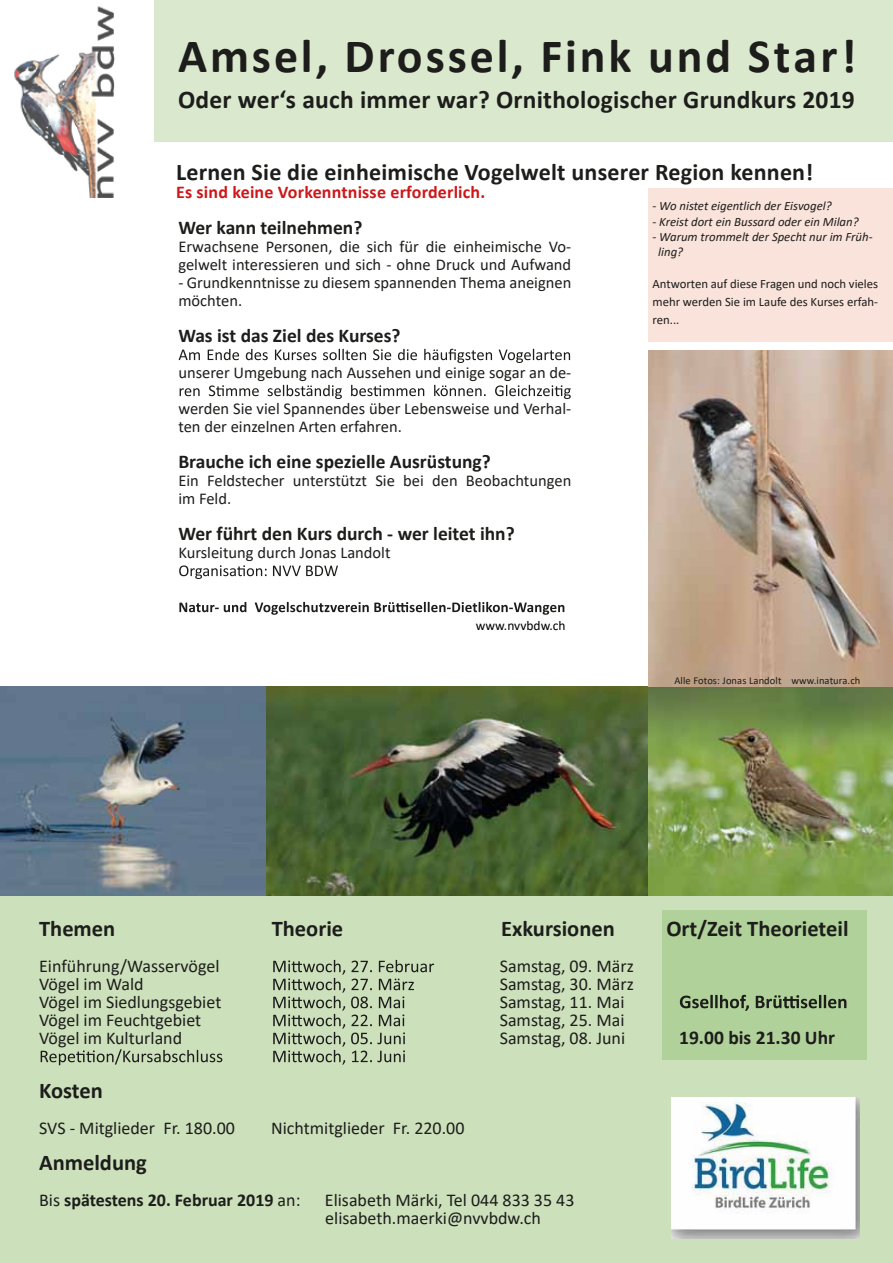
<style>
.page{position:relative;width:893px;height:1263px;background:#fff}
.page>*{position:absolute;margin:0;border:0;box-sizing:border-box;transform-origin:0 0}
.t1{font:700 48px "Calibri";letter-spacing:.06em;color:#1d1d1b}
.t2{font:700 25.5px "Calibri";letter-spacing:.01em;color:#1d1d1b}
.t3{font:700 24px "Calibri";letter-spacing:.01em;color:#1d1d1b}
.t4{font:700 22.5px "Calibri";color:#1d1d1b}
.t5{font:700 19.5px "Calibri";color:#1d1d1b}
.t6{font:18px/18px "Calibri";color:#1d1d1b}
.t7{font:700 18px "Calibri";letter-spacing:.01em;color:#cd171a}
.t8{font:700 18px "Calibri";color:#1d1d1b}
.t9{font:16.5px/18px "Calibri";color:#1d1d1b}
.t10{font:13.5px "Calibri";color:#000}
.t11{font:italic 12.75px/15.3px "Calibri";color:#1d1d1b}
.t12{font:12.75px/18px "Calibri";color:#1d1d1b;text-align:justify}
.t13{font:10.5px "Calibri";letter-spacing:.01em;color:#1d1d1b}
.s1{font-weight:400}
</style>
<div class="page">
<div style="left:648px;top:188px;width:245px;height:153px;background:#f9e3da"></div>
<div style="left:0;top:0;width:893px;height:141px;background:#dae8ce"></div>
<div style="left:0;top:0;width:153px;height:227px;background:#fff"></div>
<img style="left:14px;top:6px;width:101px;height:192px">
<svg style="left:179px;top:349px;width:391px;height:14px"></svg>
<svg style="left:180px;top:385px;width:391px;height:14px"></svg>
<svg style="left:179px;top:565px;width:159px;height:14px"></svg>
<div style="left:0;top:895px;width:893px;height:368px;background:#cce0bb"></div>
<img style="left:0;top:687px;width:266px;height:208px">
<img style="left:266px;top:687px;width:382px;height:208px">
<img style="left:648px;top:351px;width:245px;height:544px">
<svg style="left:179px;top:602px;width:385px;height:13px"></svg>
<svg style="left:41px;top:1049px;width:181px;height:16px"></svg>
<div style="left:662px;top:910px;width:204px;height:150px;background:#b0d199"></div>
<svg style="left:680px;top:995px;width:166px;height:16px"></svg>
<svg style="left:273px;top:960px;width:161px;height:105px"></svg>
<img style="left:672px;top:1097px;width:187px;height:141px">
<h1 class="t1" style="left:178px;top:22px;width:680px">Amsel, Drossel, Fink und Star!</h1>
<h2 class="t2" style="left:178px;top:82px;width:678px">Oder wer‘s auch immer war? Ornithologischer Grundkurs 2019</h2>
<h3 class="t3" style="left:176px;top:155px;width:639px">Lernen Sie die einheimische Vogelwelt unserer Region kennen!</h3>
<p class="t7" style="left:176px;top:179px;width:311px">Es sind keine Vorkenntnisse erforderlich.</p>
<p class="t11" style="left:652px;top:198px;width:181px">- Wo nistet eigentlich der Eisvogel?</p>
<p class="t11" style="left:652px;top:213px;width:208px">- Kreist dort ein Bussard oder ein Milan?</p>
<p class="t11" style="left:658px;top:229px;width:216px;text-indent:-6px">- Warum trommelt der Specht nur im Früh&shy;ling?</p>
<p class="t12" style="left:652px;top:274px;width:227px">Antworten auf diese Fragen und noch vieles mehr werden Sie im Laufe des Kurses erfah&shy;ren...</p>
<p class="t5" style="left:178px;top:214px;width:186px">Wer kann teilnehmen?</p>
<p class="t9" style="left:178px;top:237px;width:394px">Erwachsene Personen, die sich für die einheimische Vo&shy;gelwelt interessieren und sich - ohne Druck und Aufwand</p>
<p class="t9" style="left:178px;top:273px;width:394px">- Grundkenntnisse zu diesem spannenden Thema aneignen möchten.</p>
<p class="t5" style="left:178px;top:322px;width:224px">Was ist das Ziel des Kurses?</p>
<p class="t9" style="left:178px;top:354px;width:394px;line-height:36px">unserer Umgebung nach Aussehen und einige sogar an de&shy;werden Sie viel Spannendes über Lebensweise und Verhal-</p>
<p class="t9" style="left:178px;top:417px;width:225px">ten der einzelnen Arten erfahren.</p>
<p class="t5" style="left:178px;top:448px;width:314px">Brauche ich eine spezielle Ausrüstung?</p>
<p class="t9" style="left:178px;top:471px;width:394px">Ein Feldstecher unterstützt Sie bei den Beobachtungen im Feld.</p>
<p class="t5" style="left:178px;top:520px;width:338px">Wer führt den Kurs durch - wer leitet ihn?</p>
<p class="t9" style="left:178px;top:543px;width:214px">Kursleitung durch Jonas Landolt</p>
<p class="t10" style="left:476px;top:616px;width:91px">www.nvvbdw.ch</p>
<p class="t13" style="left:674px;top:673px;width:187px">Alle Fotos: Jonas Landolt www.inatura.ch</p>
<h3 class="t4" style="left:39px;top:913px;width:78px">Themen</h3>
<p class="t6" style="left:39px;top:957px;width:184px">Einführung/Wasservögel<br>Vögel im Wald<br>Vögel im Siedlungsgebiet<br>Vögel im Feuchtgebiet<br>Vögel im Kulturland</p>
<h3 class="t4" style="left:39px;top:1075px;width:65px">Kosten</h3>
<p class="t6" style="left:39px;top:1119px;width:197px">SVS - Mitglieder Fr. 180.00</p>
<p class="t6" style="left:271px;top:1119px;width:195px">Nichtmitglieder Fr. 220.00</p>
<h3 class="t4" style="left:39px;top:1147px;width:109px">Anmeldung</h3>
<p class="t8" style="left:39px;top:1187px;width:263px"><span class="s1">Bis</span> spätestens 20. Februar 2019 <span class="s1">an:</span></p>
<p class="t6" style="left:325px;top:1191px;width:251px">Elisabeth Märki, Tel 044 833 35 43 elisabeth.maerki@nvvbdw.ch</p>
<h3 class="t4" style="left:272px;top:913px;width:73px">Theorie</h3>
<h3 class="t4" style="left:501px;top:913px;width:115px">Exkursionen</h3>
<p class="t6" style="left:500px;top:957px;width:136px">Samstag, 09. März<br>Samstag, 30. März<br>Samstag, 11. Mai<br>Samstag, 25. Mai<br>Samstag, 08. Juni</p>
<h3 class="t4" style="left:666px;top:913px;width:184px">Ort/Zeit Theorieteil</h3>
<p class="t5" style="left:679px;top:1024px;width:157px">19.00 bis 21.30 Uhr</p>
</div>
